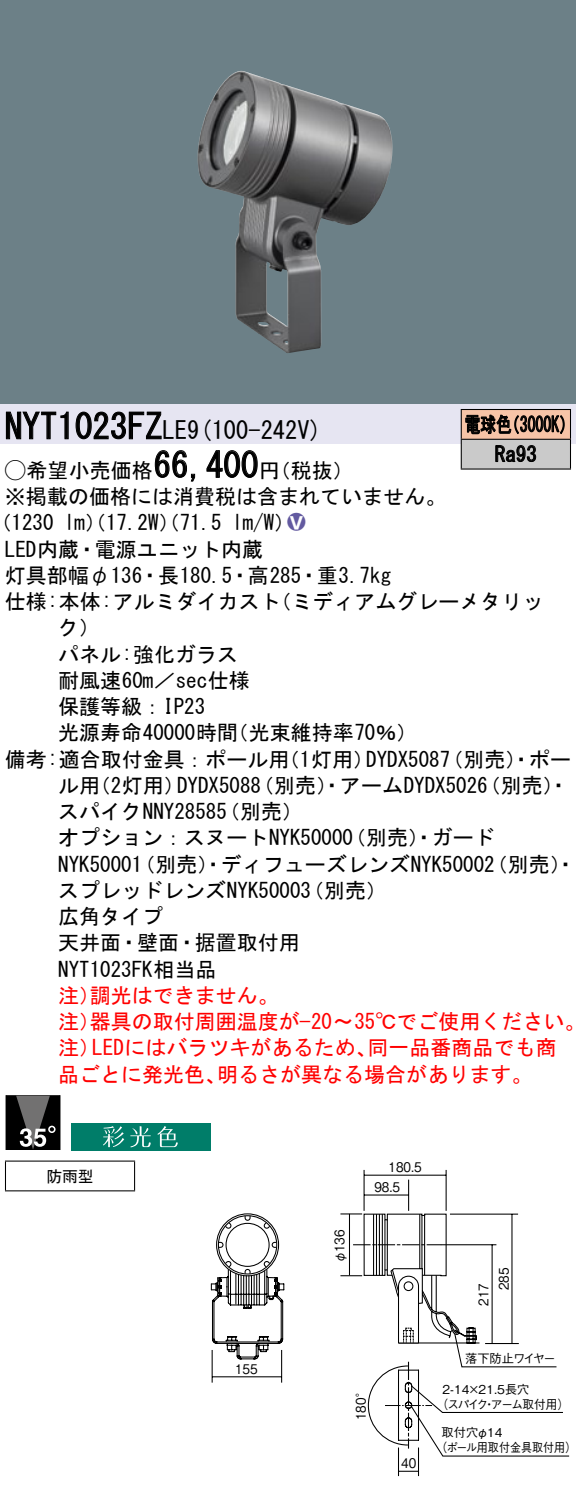
<style>
.page{position:relative;width:576px;height:1486px;background:#fff}
.page>*{position:absolute;margin:0;border:0;box-sizing:border-box;transform-origin:0 0}
.t1{font:35px "MS Gothic";color:#000}
.t2{font:24.5px "MS Gothic";color:#000}
.t3{font:21px/26.2px "MS Gothic";color:#000}
.t4{font:21px/26.2px "MS Gothic";color:#f00}
.t5{font:21px/29.8px "MS Gothic";color:#000;scale:.75 1}
.t6{font:21px "Ford Classification 1";color:#635aa0}
.t7{font:15.75px "MS Gothic";color:#000}
.t8{font:13.3px/19.2px "Gothic BBB Pro Medium 90 pv RKSJ H";color:#000;scale:.9 1}
.t9{font:12.25px/14.7px "Gothic BBB Pro Medium 90 pv RKSJ H";color:#000}
.t10{font:12.25px "Gothic BBB Pro Medium 90 pv RKSJ H";letter-spacing:-.095em;color:#000}
.t11{font:12.25px "Gothic BBB Pro Medium 90 pv RKSJ H";color:#000;scale:.95 1}
.s1{font-size:24.5px}
.s2{font-family:"Ford Classification 1"}
.s3{color:#fff}
</style>
<div class="page">
<div style="left:0;top:0;width:575px;height:404px;background:#6c8087"></div>
<img style="left:197px;top:71px;width:195px;height:282px">
<div style="left:0;top:404px;width:575px;height:40px;background:#e6e5f2"></div>
<svg style="left:6px;top:411px;width:63px;height:29px"></svg>
<svg style="left:75px;top:411px;width:87px;height:29px"></svg>
<svg style="left:154px;top:450px;width:42px;height:32px"></svg>
<svg style="left:206px;top:450px;width:52px;height:28px"></svg>
<div style="left:6px;top:1095px;width:54px;height:54px;background:#000"></div>
<svg style="left:16px;top:1095px;width:38px;height:54px"></svg>
<svg style="left:48px;top:1125px;width:8px;height:8px"></svg>
<div style="left:71px;top:1122px;width:139px;height:28px;background:#007d69"></div>
<svg style="left:103px;top:1126px;width:75px;height:21px"></svg>
<hr style="left:5px;top:1160px;width:130px;height:1px;background:#000">
<svg style="left:5px;top:1161px;width:1px;height:29px"></svg>
<svg style="left:134px;top:1161px;width:1px;height:29px"></svg>
<hr style="left:5px;top:1190px;width:130px;height:1px;background:#000">
<div style="left:461px;top:409px;width:109px;height:30px;background:#f7c4a7"></div>
<div style="left:461px;top:439px;width:109px;height:30px;background:#cacaca"></div>
<hr style="left:460px;top:409px;width:110px;height:1px;background:#000">
<hr style="left:569px;top:410px;width:2px;height:29px;background:#000">
<hr style="left:460px;top:439px;width:110px;height:1px;background:#000">
<hr style="left:569px;top:440px;width:2px;height:28px;background:#000">
<hr style="left:460px;top:468px;width:110px;height:2px;background:#000">
<svg style="left:460px;top:410px;width:104px;height:58px"></svg>
<hr style="left:281px;top:1350px;width:1px;height:32px;background:#000">
<hr style="left:211px;top:1350px;width:2px;height:32px;background:#000">
<hr style="left:212px;top:1376px;width:69px;height:1px;background:#000">
<hr style="left:364px;top:1194px;width:44px;height:1px;background:#000">
<hr style="left:364px;top:1174px;width:82px;height:1px;background:#000">
<hr style="left:363px;top:1170px;width:1px;height:41px;background:#000">
<hr style="left:445px;top:1170px;width:1px;height:41px;background:#000">
<hr style="left:408px;top:1179px;width:1px;height:32px;background:#000">
<svg style="left:211px;top:1213px;width:73px;height:146px"></svg>
<svg style="left:340px;top:1213px;width:230px;height:263px"></svg>
<h1 class="t1" style="left:5px;top:409px;width:184px">NYT1023FZ<span class="s1">LE</span></h1>
<p class="t5" style="left:494px;top:409px;width:57px;text-indent:-30px">電球色<br>Ra93</p>
<p class="t5" style="left:504px;top:409px;width:96px">（3000 (K</p>
<p class="t2" style="left:187px;top:418px;width:136px">(9 100-242 (V</p>
<h1 class="t1" style="left:153px;top:447px;width:106px">66,400</h1>
<p class="t3" style="left:5px;top:457px;width:442px"><span class="s2">A</span>希望小売価格<br>※掲載の価格には消費税は含まれていません。</p>
<p class="t6" style="left:287px;top:511px;width:19px">2<span class="s3">8</span></p>
<p class="t3" style="left:259px;top:457px;width:96px">（円税抜(</p>
<p class="t3" style="left:232px;top:509px;width:64px">l m (W/</p>
<p class="t3" style="left:-9px;top:509px;width:65px">（1230</p>
<p class="t3" style="left:5px;top:536px;width:259px">LED内蔵・電源ユニット内蔵</p>
<p class="t3" style="left:5px;top:562px;width:387px">灯具部幅φ136・長180.5・高285・重3.7kg</p>
<p class="t3" style="left:270px;top:588px;width:275px">（ミディアムグレーメタリッ</p>
<p class="t3" style="left:64px;top:509px;width:159px">lm）（17.2 ）（W 71.5</p>
<p class="t3" style="left:5px;top:588px;width:277px">仕様:本体:アルミダイカスト</p>
<p class="t3" style="left:58px;top:614px;width:43px">ク(</p>
<p class="t3" style="left:58px;top:641px;width:181px">パネル:強化ガラス</p>
<p class="t3" style="left:58px;top:667px;width:193px">耐風速60 ／m sec仕様</p>
<p class="t3" style="left:58px;top:693px;width:148px">保護等級：IP23</p>
<p class="t3" style="left:227px;top:719px;width:191px">（光束維持率70％(</p>
<p class="t3" style="left:58px;top:719px;width:181px">光源寿命40000時間</p>
<p class="t3" style="left:5px;top:746px;width:286px">備考:適合取付金具：ポール用</p>
<p class="t3" style="left:442px;top:746px;width:130px">（別売）・ポー</p>
<p class="t3" style="left:279px;top:746px;width:97px">（1灯用）</p>
<p class="t3" style="left:366px;top:746px;width:85px">DYDX5087</p>
<p class="t3" style="left:253px;top:772px;width:236px">（別売）・アームDYDX5026</p>
<p class="t3" style="left:479px;top:772px;width:91px">（別売・(</p>
<p class="t3" style="left:90px;top:772px;width:97px">（2灯用）</p>
<p class="t3" style="left:177px;top:772px;width:85px">DYDX5088</p>
<p class="t3" style="left:58px;top:772px;width:43px">ル用</p>
<p class="t3" style="left:219px;top:798px;width:85px">（別売(</p>
<p class="t3" style="left:58px;top:798px;width:170px">スパイクNNY28585</p>
<p class="t3" style="left:58px;top:824px;width:296px">オプション：スヌートNYK50000</p>
<p class="t3" style="left:345px;top:824px;width:151px">（別売）・ガード</p>
<p class="t3" style="left:58px;top:851px;width:85px">NYK50001</p>
<p class="t3" style="left:134px;top:851px;width:362px">（別売）・ディフューズレンズNYK50002</p>
<p class="t3" style="left:486px;top:851px;width:91px">（別売・(</p>
<p class="t3" style="left:58px;top:877px;width:254px">スプレッドレンズNYK50003広角タイプ<br>天井面・壁面・据置取付用<br>NYT1023FK相当品</p>
<p class="t4" style="left:90px;top:982px;width:190px">調光はできません。</p>
<p class="t3" style="left:303px;top:877px;width:85px">（別売(</p>
<p class="t4" style="left:90px;top:982px;width:497px;text-indent:-32px">注）<br>器具の取付周囲温度が−20〜35℃でご使用ください。</p>
<p class="t4" style="left:58px;top:1008px;width:43px">注）</p>
<p class="t4" style="left:92px;top:1034px;width:286px">LEDにはバラツキがあるため、</p>
<p class="t4" style="left:367px;top:1034px;width:190px">同一品番商品でも商</p>
<p class="t4" style="left:58px;top:1034px;width:43px">注）</p>
<p class="t4" style="left:58px;top:1061px;width:169px">品ごとに発光色、</p>
<p class="t4" style="left:217px;top:1061px;width:317px">明るさが異なる場合があります。</p>
<p class="t7" style="left:46px;top:1168px;width:49px">防雨型</p>
<p class="t8" style="left:235px;top:1357px;width:27px">155</p>
<p class="t8" style="left:328px;top:1262px;width:38px;rotate:-90deg">φ136</p>
<p class="t8" style="left:374px;top:1156px;width:54px;text-indent:14px">180.5<br>98.5</p>
<p class="t8" style="left:349px;top:1420px;width:40px;rotate:-90deg">180°</p>
<p class="t8" style="left:401px;top:1452px;width:18px">40</p>
<p class="t8" style="left:472px;top:1290px;width:27px;text-indent:-16px;rotate:-90deg">217<br>285</p>
<p class="t10" style="left:465px;top:1348px;width:92px">落下防止ワイヤー</p>
<p class="t9" style="left:436px;top:1380px;width:135px;text-indent:6px">2-14×21.5長穴<br>（スパイクアーム取付用(</p>
<p class="t11" style="left:483px;top:1394px;width:14px">・</p>
<p class="t9" style="left:435px;top:1423px;width:144px;text-indent:6px">取付穴φ14<br>（ポール用取付金具取付用(</p>
</div>
